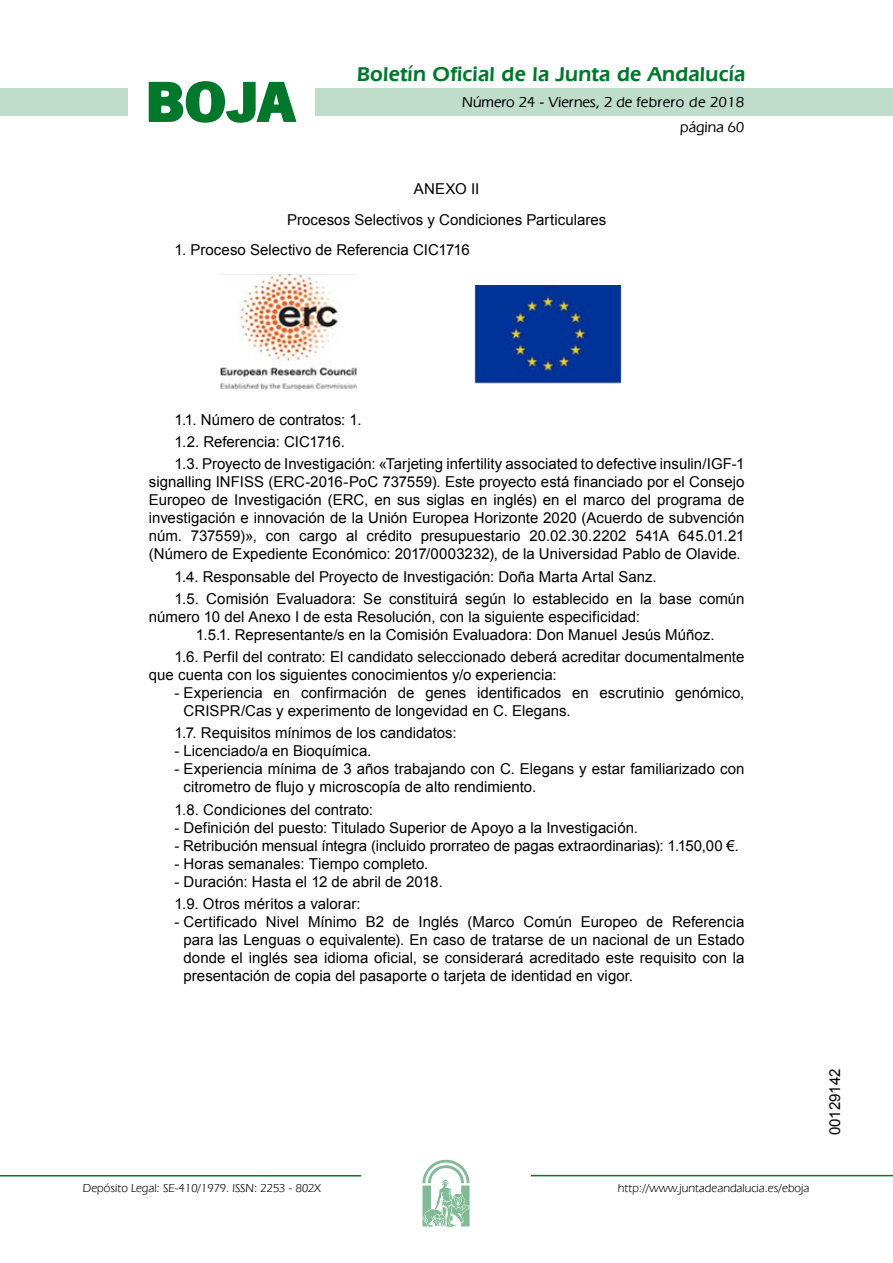
<style>
.page{position:relative;width:893px;height:1263px;background:#fff}
.page>*{position:absolute;margin:0;border:0;box-sizing:border-box;transform-origin:0 0}
.t1{font:700 57.75px "News Got T";color:#00782c;scale:1.14 1}
.t2{font:600 21px "Eras IT Cby BT";letter-spacing:.01em;color:#00782c}
.t3{font:700 16.35px "Times New Roman";letter-spacing:-.01em;color:#000}
.t4{font:15px/18px "Arial";color:#000}
.t5{font:500 15px/24.5px "Eras IT Cby BT";color:#000;text-align:right}
.t6{font:12px "Eras IT Cby BT";color:#000}
</style>
<div class="page">
<div style="left:315px;top:88px;width:577px;height:28px;background:#bfddca"></div>
<div style="left:0;top:88px;width:128px;height:28px;background:#bfddca"></div>
<hr style="left:0;top:1175px;width:361px;height:2px;background:#00782c">
<svg style="left:422px;top:1159px;width:47px;height:68px"></svg>
<hr style="left:531px;top:1175px;width:361px;height:1px;background:#00782c">
<svg style="left:148px;top:81px;width:149px;height:42px"></svg>
<img style="left:474px;top:286px;width:147px;height:98px">
<img style="left:220px;top:274px;width:137px;height:116px">
<h1 class="t1" style="left:145px;top:68px;width:133px">BOJA</h1>
<h2 class="t2" style="left:357px;top:62px;width:390px">Boletín Oficial de la Junta de Andalucía</h2>
<p class="t5" style="left:462px;top:90px;width:284px">Número 24 - Viernes, 2 de febrero de 2018 página 60</p>
<p class="t4" style="left:287px;top:173px;width:321px;line-height:30.8px;text-align:center">ANEXO II<br>Procesos Selectivos y Condiciones Particulares</p>
<p class="t4" style="left:174px;top:241px;width:297px">1. Proceso Selectivo de Referencia CIC1716</p>
<p class="t3" style="left:216px;top:246px;width:380px">PROCESO SELECTIVO DE REFERENCIA CIC1716</p>
<p class="t4" style="left:174px;top:409px;width:571px;line-height:22.2px">1.1. Número de contratos: 1.<br>1.2. Referencia: CIC1716.<br>1.3. Proyecto de Investigación: «Tarjeting infertility associated to defective insulin/IGF-1</p>
<p class="t4" style="left:149px;top:473px;width:597px;text-align:justify">signalling INFISS (ERC-2016-PoC 737559). Este proyecto está financiado por el Consejo Europeo de Investigación (ERC, en sus siglas en inglés) en el marco del programa de investigación e innovación de la Unión Europea Horizonte 2020 (Acuerdo de subvención núm. 737559)», con cargo al crédito presupuestario 20.02.30.2202 541A 645.01.21 (Número de Expediente Económico: 2017/0003232), de la Universidad Pablo de Olavide.</p>
<p class="t4" style="left:174px;top:565px;width:571px;line-height:22.2px">1.4. Responsable del Proyecto de Investigación: Doña Marta Artal Sanz.<br>1.5. Comisión Evaluadora: Se constituirá según lo establecido en la base común</p>
<p class="t4" style="left:196px;top:608px;width:520px;text-indent:-47px">número 10 del Anexo I de esta Resolución, con la siguiente especificidad:<br>1.5.1. Representante/s en la Comisión Evaluadora: Don Manuel Jesús Múñoz.</p>
<p class="t4" style="left:149px;top:648px;width:597px;text-indent:26px">1.6. Perfil del contrato: El candidato seleccionado deberá acreditar documentalmente que cuenta con los siguientes conocimientos y/o experiencia:</p>
<p class="t4" style="left:183px;top:684px;width:562px;text-indent:-9px">- Experiencia en confirmación de genes identificados en escrutinio genómico,<br>CRISPR/Cas y experimento de longevidad en C. Elegans.</p>
<p class="t4" style="left:174px;top:724px;width:284px">1.7. Requisitos mínimos de los candidatos:</p>
<p class="t4" style="left:174px;top:742px;width:198px">- Licenciado/a en Bioquímica.</p>
<p class="t4" style="left:183px;top:760px;width:562px;text-indent:-9px">- Experiencia mínima de 3 años trabajando con C. Elegans y estar familiarizado con citrometro de flujo y microscopía de alto rendimiento.</p>
<p class="t4" style="left:174px;top:800px;width:200px">1.8. Condiciones del contrato:</p>
<p class="t4" style="left:174px;top:818px;width:465px">- Definición del puesto: Titulado Superior de Apoyo a la Investigación.</p>
<p class="t4" style="left:174px;top:836px;width:566px">- Retribución mensual íntegra (incluido prorrateo de pagas extraordinarias): 1.150,00 €.</p>
<p class="t4" style="left:174px;top:854px;width:255px">- Horas semanales: Tiempo completo.</p>
<p class="t4" style="left:174px;top:870px;width:270px;line-height:22.2px">- Duración: Hasta el 12 de abril de 2018.<br>1.9. Otros méritos a valorar:</p>
<p class="t4" style="left:183px;top:913px;width:562px;text-align:justify;text-indent:-9px">- Certificado Nivel Mínimo B2 de Inglés (Marco Común Europeo de Referencia para las Lenguas o equivalente). En caso de tratarse de un nacional de un Estado donde el inglés sea idioma oficial, se considerará acreditado este requisito con la presentación de copia del pasaporte o tarjeta de identidad en vigor.</p>
<p class="t6" style="left:83px;top:1181px;width:239px">Depósito Legal: SE-410/1979. ISSN: 2253 - 802X</p>
<p class="t6" style="left:618px;top:1181px;width:193px">http://www.juntadeandalucia.es/eboja</p>
<p class="t4" style="left:826px;top:1135px;width:68px;rotate:-90deg">00129142</p>
</div>
